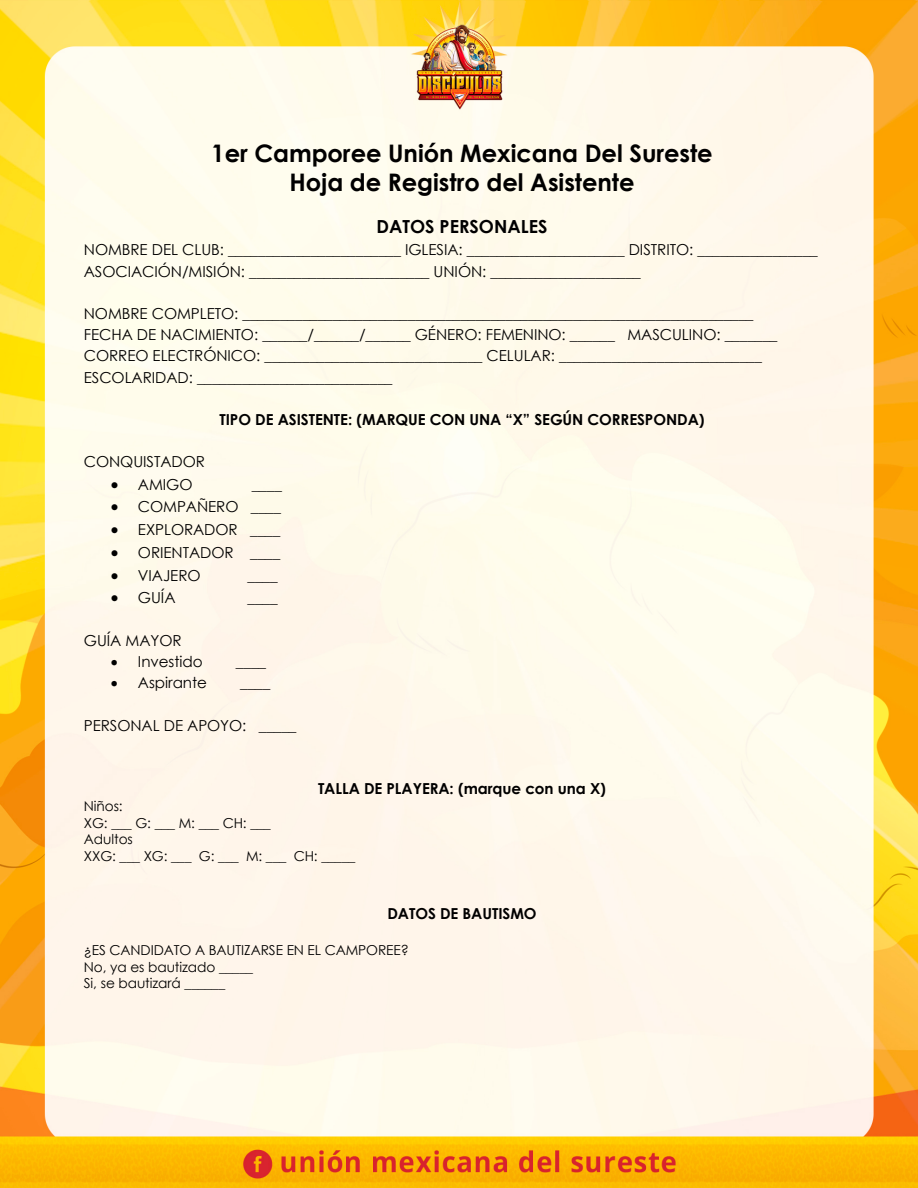
<style>
.page{position:relative;width:918px;height:1188px;background:#fff}
.page>*{position:absolute;margin:0;border:0;box-sizing:border-box;transform-origin:0 0}
.t1{font:700 24.15px/29.2px "Century Gothic";letter-spacing:-.005em;color:#000;text-align:center}
.t2{font:700 18px "Century Gothic";color:#000}
.t3{font:15.15px/21.3px "Century Gothic";letter-spacing:-.005em;color:#000}
.t4{font:700 15.15px "Century Gothic";letter-spacing:-.005em;color:#000}
.t5{font:13.65px/16.6px "Century Gothic";letter-spacing:-.01em;color:#000}
</style>
<div class="page">
<img style="left:0;top:2px;width:918px;height:1186px">
<p class="t1" style="left:211px;top:137px;width:503px">1er Camporee Unión Mexicana Del Sureste<br>Hoja de Registro del Asistente</p>
<p class="t2" style="left:377px;top:213px;width:172px">DATOS PERSONALES</p>
<p class="t3" style="left:84px;top:239px;width:735px">NOMBRE DEL CLUB: _______________________ IGLESIA: _____________________ DISTRITO: ________________<br>ASOCIACIÓN/MISIÓN: ________________________ UNIÓN: ____________________</p>
<p class="t3" style="left:84px;top:302px;width:695px">NOMBRE COMPLETO: ____________________________________________________________________ FECHA DE NACIMIENTO: ______/______/______ GÉNERO: FEMENINO: ______ MASCULINO: _______ CORREO ELECTRÓNICO: _____________________________ CELULAR: ___________________________ ESCOLARIDAD: __________________________</p>
<p class="t4" style="left:219px;top:408px;width:487px">TIPO DE ASISTENTE: (MARQUE CON UNA “X” SEGÚN CORRESPONDA)</p>
<p class="t3" style="left:84px;top:451px;width:123px">CONQUISTADOR</p>
<p class="t3" style="left:111px;top:473px;width:83px">• AMIGO</p>
<p class="t3" style="left:252px;top:473px;width:32px">____</p>
<p class="t3" style="left:111px;top:496px;width:172px">• COMPAÑERO ____</p>
<p class="t3" style="left:111px;top:519px;width:171px">• EXPLORADOR ____</p>
<p class="t3" style="left:111px;top:542px;width:171px">• ORIENTADOR ____</p>
<p class="t3" style="left:111px;top:564px;width:91px">• VIAJERO</p>
<p class="t3" style="left:248px;top:564px;width:32px">____</p>
<p class="t3" style="left:111px;top:587px;width:66px">• GUÍA</p>
<p class="t3" style="left:248px;top:587px;width:32px">____</p>
<p class="t3" style="left:84px;top:630px;width:99px">GUÍA MAYOR</p>
<p class="t3" style="left:111px;top:650px;width:93px">• Investido</p>
<p class="t3" style="left:236px;top:650px;width:32px">____</p>
<p class="t3" style="left:111px;top:672px;width:98px">• Aspirante</p>
<p class="t3" style="left:240px;top:672px;width:32px">____</p>
<p class="t3" style="left:84px;top:714px;width:214px">PERSONAL DE APOYO: _____</p>
<p class="t4" style="left:318px;top:777px;width:289px">TALLA DE PLAYERA: (marque con una X)</p>
<p class="t5" style="left:84px;top:798px;width:273px">Niños:<br>XG: ___ G: ___ M: ___ CH: ___<br>Adultos<br>XXG: ___ XG: ___ G: ___ M: ___ CH: _____</p>
<p class="t4" style="left:387px;top:902px;width:151px">DATOS DE BAUTISMO</p>
<p class="t5" style="left:84px;top:942px;width:327px">¿ES CANDIDATO A BAUTIZARSE EN EL CAMPOREE?<br>No, ya es bautizado _____<br>Si, se bautizará ______</p>
</div>
